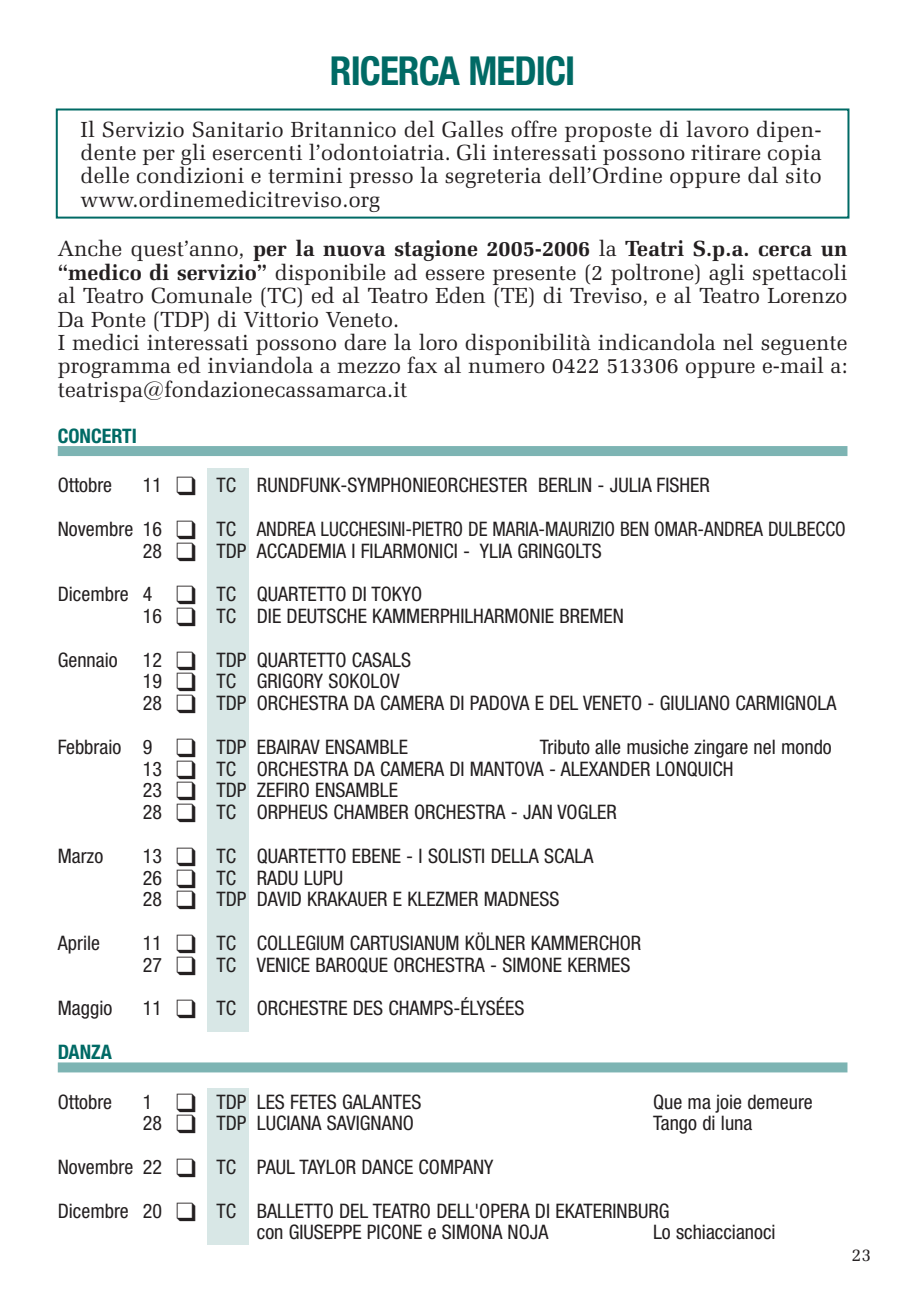
<style>
.page{position:relative;width:906px;height:1302px;background:#fff}
.page>*{position:absolute;margin:0;border:0;box-sizing:border-box;transform-origin:0 0}
.t1{font:700 condensed 40px "Helvetica Neue";letter-spacing:-.025em;color:#006a65}
.t2{font:22px/23.4px "Zapf Elliptical 711 BT";color:#231f20}
.t3{font:condensed 20px/21.8px "Helvetica Neue";color:#231f20}
.t4{font:700 condensed 20px "Helvetica Neue";color:#006a65}
.t5{font:18px "Zapf Elliptical 711 BT";color:#231f20}
.s1{font-weight:700}
</style>
<div class="page">
<div style="left:208px;top:469px;width:41px;height:563px;background:#d8e7e6"></div>
<div style="left:208px;top:1088px;width:41px;height:157px;background:#d8e7e6"></div>
<div style="left:58px;top:446px;width:789px;height:10px;background:#7db4b3"></div>
<div style="left:58px;top:1062px;width:789px;height:10px;background:#7db4b3"></div>
<div style="left:56px;top:108px;width:793px;height:111px;border:2px solid #006a65"></div>
<h1 class="t1" style="left:330px;top:57px;width:247px">RICERCA MEDICI</h1>
<p class="t2" style="left:80px;top:118px;width:743px;text-align:justify">Il Servizio Sanitario Britannico del Galles offre proposte di lavoro dipen&shy;dente per gli esercenti l’odontoiatria. Gli interessati possono ritirare copia delle condizioni e termini presso la segreteria dell’Ordine oppure dal sito www.ordinemedicitreviso.org</p>
<p class="t2" style="left:58px;top:238px;width:791px">Anche quest’anno, <span class="s1">per la nuova stagione 2005-2006</span> la <span class="s1">Teatri S.p.a. cerca un “medico di servizio”</span> disponibile ad essere presente (2 poltrone) agli spettacoli al Teatro Comunale (TC) ed al Teatro Eden (TE) di Treviso, e al Teatro Lorenzo Da Ponte (TDP) di Vittorio Veneto.<br>I medici interessati possono dare la loro disponibilità indicandola nel seguente programma ed inviandola a mezzo fax al numero 0422 513306 oppure e-mail a: teatrispa@fondazionecassamarca.it</p>
<p class="t4" style="left:58px;top:428px;width:81px">CONCERTI</p>
<p class="t3" style="left:58px;top:476px;width:56px">Ottobre</p>
<p class="t3" style="left:58px;top:465px;width:790px;line-height:43.6px;text-indent:85px">11 ❑ TC RUNDFUNK-SYMPHONIEORCHESTER BERLIN - JULIA FISHER<br>Novembre 16 ❑ TC ANDREA LUCCHESINI-PIETRO DE MARIA-MAURIZIO BEN OMAR-ANDREA DULBECCO</p>
<p class="t3" style="left:58px;top:530px;width:546px;line-height:43.6px;text-indent:85px">28 ❑ TDP ACCADEMIA I FILARMONICI - YLIA GRINGOLTS<br>Dicembre 4 ❑ TC QUARTETTO DI TOKYO</p>
<p class="t3" style="left:143px;top:607px;width:483px">16 ❑ TC DIE DEUTSCHE KAMMERPHILHARMONIE BREMEN</p>
<p class="t3" style="left:58px;top:650px;width:61px">Gennaio</p>
<p class="t3" style="left:143px;top:650px;width:695px">12 ❑ TDP QUARTETTO CASALS<br>19 ❑ TC GRIGORY SOKOLOV<br>28 ❑ TDP ORCHESTRA DA CAMERA DI PADOVA E DEL VENETO - GIULIANO CARMIGNOLA</p>
<p class="t3" style="left:58px;top:737px;width:352px">Febbraio 9 ❑ TDP EBAIRAV ENSAMBLE</p>
<p class="t3" style="left:143px;top:737px;width:691px;text-indent:397px">Tributo alle musiche zingare nel mondo 13 ❑ TC ORCHESTRA DA CAMERA DI MANTOVA - ALEXANDER LONQUICH<br>23 ❑ TDP ZEFIRO ENSAMBLE<br>28 ❑ TC ORPHEUS CHAMBER ORCHESTRA - JAN VOGLER</p>
<p class="t3" style="left:58px;top:846px;width:47px">Marzo</p>
<p class="t3" style="left:143px;top:846px;width:452px">13 ❑ TC QUARTETTO EBENE - I SOLISTI DELLA SCALA<br>26 ❑ TC RADU LUPU<br>28 ❑ TDP DAVID KRAKAUER E KLEZMER MADNESS</p>
<p class="t3" style="left:58px;top:934px;width:44px">Aprile</p>
<p class="t3" style="left:143px;top:934px;width:500px">11 ❑ TC COLLEGIUM CARTUSIANUM KÖLNER KAMMERCHOR<br>27 ❑ TC VENICE BAROQUE ORCHESTRA - SIMONE KERMES</p>
<p class="t3" style="left:58px;top:999px;width:56px">Maggio</p>
<p class="t3" style="left:143px;top:999px;width:383px">11 ❑ TC ORCHESTRE DES CHAMPS-ÉLYSÉES</p>
<p class="t4" style="left:58px;top:1045px;width:56px">DANZA</p>
<p class="t3" style="left:58px;top:1092px;width:56px">Ottobre</p>
<p class="t3" style="left:143px;top:1092px;width:280px">1 ❑ TDP LES FETES GALANTES</p>
<p class="t3" style="left:653px;top:1092px;width:161px">Que ma joie demeure</p>
<p class="t3" style="left:143px;top:1114px;width:273px">28 ❑ TDP LUCIANA SAVIGNANO</p>
<p class="t3" style="left:653px;top:1114px;width:101px">Tango di luna</p>
<p class="t3" style="left:58px;top:1147px;width:613px;line-height:43.6px">Novembre 22 ❑ TC PAUL TAYLOR DANCE COMPANY<br>Dicembre 20 ❑ TC BALLETTO DEL TEATRO DELL'OPERA DI EKATERINBURG</p>
<p class="t3" style="left:257px;top:1223px;width:293px">con GIUSEPPE PICONE e SIMONA NOJA</p>
<p class="t3" style="left:653px;top:1223px;width:124px">Lo schiaccianoci</p>
<p class="t5" style="left:851px;top:1246px;width:21px">23</p>
</div>
